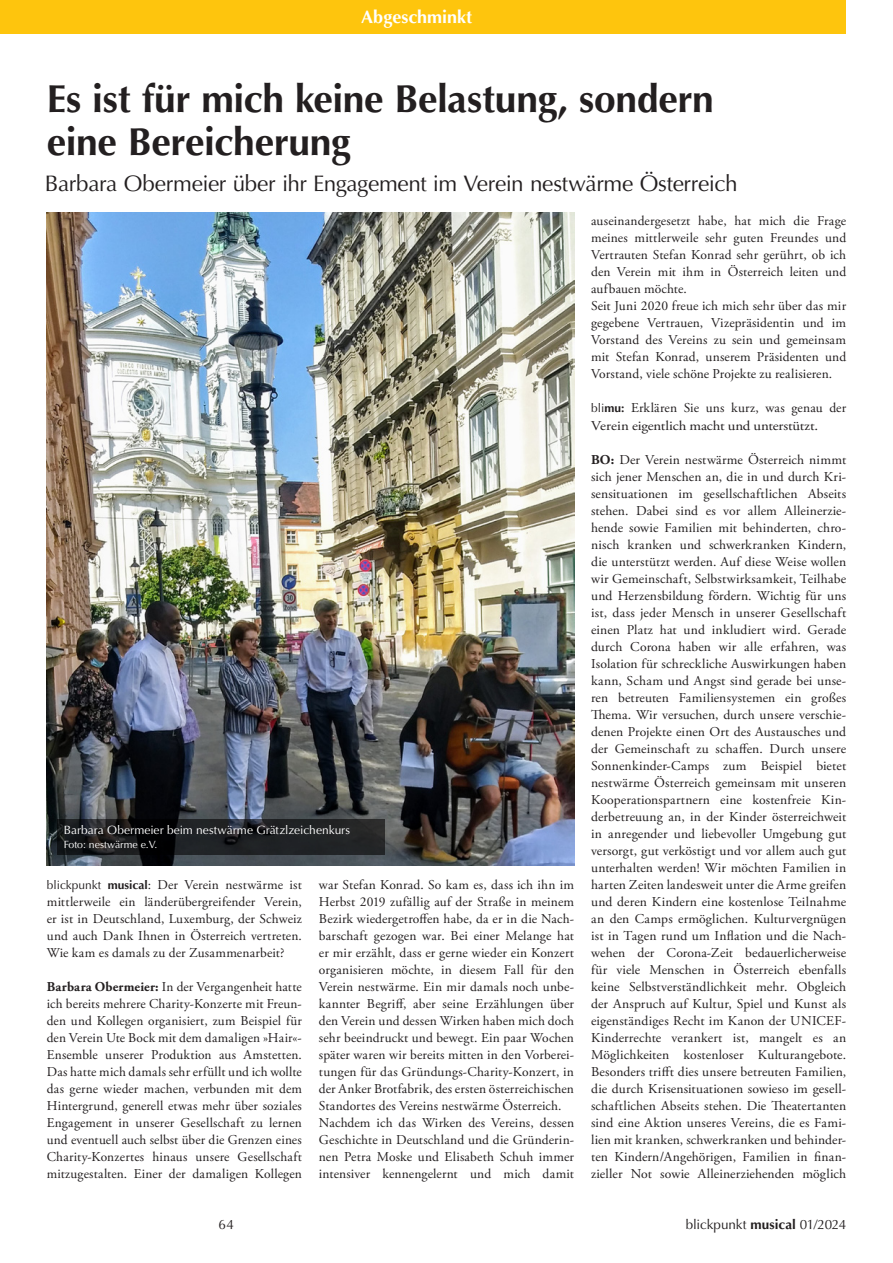
<style>
.page{position:relative;width:893px;height:1263px;background:#fff}
.page>*{position:absolute;margin:0;border:0;box-sizing:border-box;transform-origin:0 0}
.Headline{font:700 39px "Optima LT Pro";letter-spacing:-.01em;color:#231f20}
.Subline{font:22.5px "Optima LT Pro";letter-spacing:-.015em;color:#231f20}
.t1{font:700 18px "Optima LT Pro";color:#fff}
.Fließtext_0_mm{font:13.5px/17px "Adobe Garamond Pro";letter-spacing:.005em;color:#231f20;text-align:justify}
.t2{font:13.5px "Optima LT Pro";letter-spacing:-.015em;color:#231f20}
.Bildunterschrift{font:12px "Optima LT Pro";color:#fff}
.Bildunterschrift-2{font:10.5px "Optima LT Pro";color:#fff}
.s1{font-family:"Optima LT Pro";font-size:12px}
.s2{font-family:"Optima LT Pro";font-weight:700;font-size:12px}
.s3{font-weight:700}
</style>
<div class="page">
<div style="left:0;top:0;width:846px;height:34px;background:#fec50d"></div>
<img style="left:47px;top:213px;width:527px;height:652px">
<svg style="left:57px;top:819px;width:328px;height:36px;background:#1b1c1f"></svg>
<h3 class="t1" style="left:361px;top:6px;width:112px">Abgeschminkt</h3>
<p class="Headline" style="left:47px;top:74px;width:669px">Es ist für mich keine Belastung, sondern</p>
<p class="Headline" style="left:47px;top:117px;width:305px">eine Bereicherung</p>
<p class="Subline" style="left:45px;top:170px;width:694px">Barbara Obermeier über ihr Engagement im Verein nestwärme Österreich</p>
<p class="Bildunterschrift" style="left:64px;top:822px;width:288px">Barbara Obermeier beim nestwärme Grätzlzeichenkurs</p>
<p class="Bildunterschrift-2" style="left:64px;top:838px;width:95px">Foto: nestwärme e.V.</p>
<p class="Fließtext_0_mm" style="left:47px;top:876px;width:257px"><span class="s1">blickpunkt</span> <span class="s2">musical</span>: Der Verein nestwärme ist mittlerweile ein länderübergreifender Verein, er ist in Deutschland, Luxemburg, der Schweiz und auch Dank Ihnen in Österreich vertreten.<br>Wie kam es damals zu der Zusammenarbeit?</p>
<p class="Fließtext_0_mm" style="left:47px;top:978px;width:257px"><span class="s3">Barbara Obermeier:</span> In der Vergangenheit hatte ich bereits mehrere Charity-Konzerte mit Freun&shy;den und Kollegen organisiert, zum Beispiel für den Verein Ute Bock mit dem damaligen »Hair«- Ensemble unserer Produktion aus Amstetten.<br>Das hatte mich damals sehr erfüllt und ich wollte das gerne wieder machen, verbunden mit dem Hintergrund, generell etwas mehr über soziales Engagement in unserer Gesellschaft zu lernen und eventuell auch selbst über die Grenzen eines Charity-Konzertes hinaus unsere Gesellschaft mitzugestalten. Einer der damaligen Kollegen</p>
<p class="Fließtext_0_mm" style="left:319px;top:876px;width:257px">war Stefan Konrad. So kam es, dass ich ihn im Herbst 2019 zufällig auf der Straße in meinem Bezirk wiedergetroffen habe, da er in die Nach&shy;barschaft gezogen war. Bei einer Melange hat er mir erzählt, dass er gerne wieder ein Konzert organisieren möchte, in diesem Fall für den Verein nestwärme. Ein mir damals noch unbe&shy;kannter Begriff, aber seine Erzählungen über den Verein und dessen Wirken haben mich doch sehr beeindruckt und bewegt. Ein paar Wochen später waren wir bereits mitten in den Vorberei&shy;tungen für das Gründungs-Charity-Konzert, in der Anker Brotfabrik, des ersten österreichischen Standortes des Vereins nestwärme Österreich.</p>
<p class="Fließtext_0_mm" style="left:319px;top:1114px;width:257px">Nachdem ich das Wirken des Vereins, dessen Geschichte in Deutschland und die Gründerin&shy;nen Petra Moske und Elisabeth Schuh immer intensiver kennengelernt und mich damit</p>
<p class="Fließtext_0_mm" style="left:591px;top:213px;width:257px">auseinandergesetzt habe, hat mich die Frage meines mittlerweile sehr guten Freundes und Vertrauten Stefan Konrad sehr gerührt, ob ich den Verein mit ihm in Österreich leiten und aufbauen möchte.</p>
<p class="Fließtext_0_mm" style="left:591px;top:298px;width:257px">Seit Juni 2020 freue ich mich sehr über das mir gegebene Vertrauen, Vizepräsidentin und im Vorstand des Vereins zu sein und gemeinsam mit Stefan Konrad, unserem Präsidenten und Vorstand, viele schöne Projekte zu realisieren.</p>
<p class="Fließtext_0_mm" style="left:591px;top:400px;width:257px"><span class="s1">bli</span><span class="s2">mu:</span> Erklären Sie uns kurz, was genau der<br>Verein eigentlich macht und unterstützt.</p>
<p class="Fließtext_0_mm" style="left:591px;top:451px;width:257px"><span class="s3">BO:</span> Der Verein nestwärme Österreich nimmt sich jener Menschen an, die in und durch Kri&shy;sensituationen im gesellschaftlichen Abseits stehen. Dabei sind es vor allem Alleinerzie&shy;hende sowie Familien mit behinderten, chro&shy;nisch kranken und schwerkranken Kindern, die unterstützt werden. Auf diese Weise wollen wir Gemeinschaft, Selbstwirksamkeit, Teilhabe und Herzensbildung fördern. Wichtig für uns ist, dass jeder Mensch in unserer Gesellschaft einen Platz hat und inkludiert wird. Gerade durch Corona haben wir alle erfahren, was Isolation für schreckliche Auswirkungen haben kann, Scham und Angst sind gerade bei unse&shy;ren betreuten Familiensystemen ein großes Thema. Wir versuchen, durch unsere verschie&shy;denen Projekte einen Ort des Austausches und der Gemeinschaft zu schaffen. Durch unsere Sonnenkinder-Camps zum Beispiel bietet nestwärme Österreich gemeinsam mit unseren Kooperationspartnern eine kostenfreie Kin&shy;derbetreuung an, in der Kinder österreichweit in anregender und liebevoller Umgebung gut versorgt, gut verköstigt und vor allem auch gut unterhalten werden! Wir möchten Familien in harten Zeiten landesweit unter die Arme greifen und deren Kindern eine kostenlose Teilnahme an den Camps ermöglichen. Kulturvergnügen ist in Tagen rund um Inflation und die Nach&shy;wehen der Corona-Zeit bedauerlicherweise für viele Menschen in Österreich ebenfalls keine Selbstverständlichkeit mehr. Obgleich der Anspruch auf Kultur, Spiel und Kunst als eigenständiges Recht im Kanon der UNICEF-Kinderrechte verankert ist, mangelt es an Möglichkeiten kostenloser Kulturangebote.<br>Besonders trifft dies unsere betreuten Familien, die durch Krisensituationen sowieso im gesell&shy;schaftlichen Abseits stehen. Die Theatertanten sind eine Aktion unseres Vereins, die es Fami&shy;lien mit kranken, schwerkranken und behinder&shy;ten Kindern/Angehörigen, Familien in finan&shy;zieller Not sowie Alleinerziehenden möglich</p>
<p class="t2" style="left:219px;top:1216px;width:17px">64</p>
<p class="t2" style="left:686px;top:1216px;width:162px">blickpunkt <span class="s3">musical</span> 01/2024</p>
</div>
